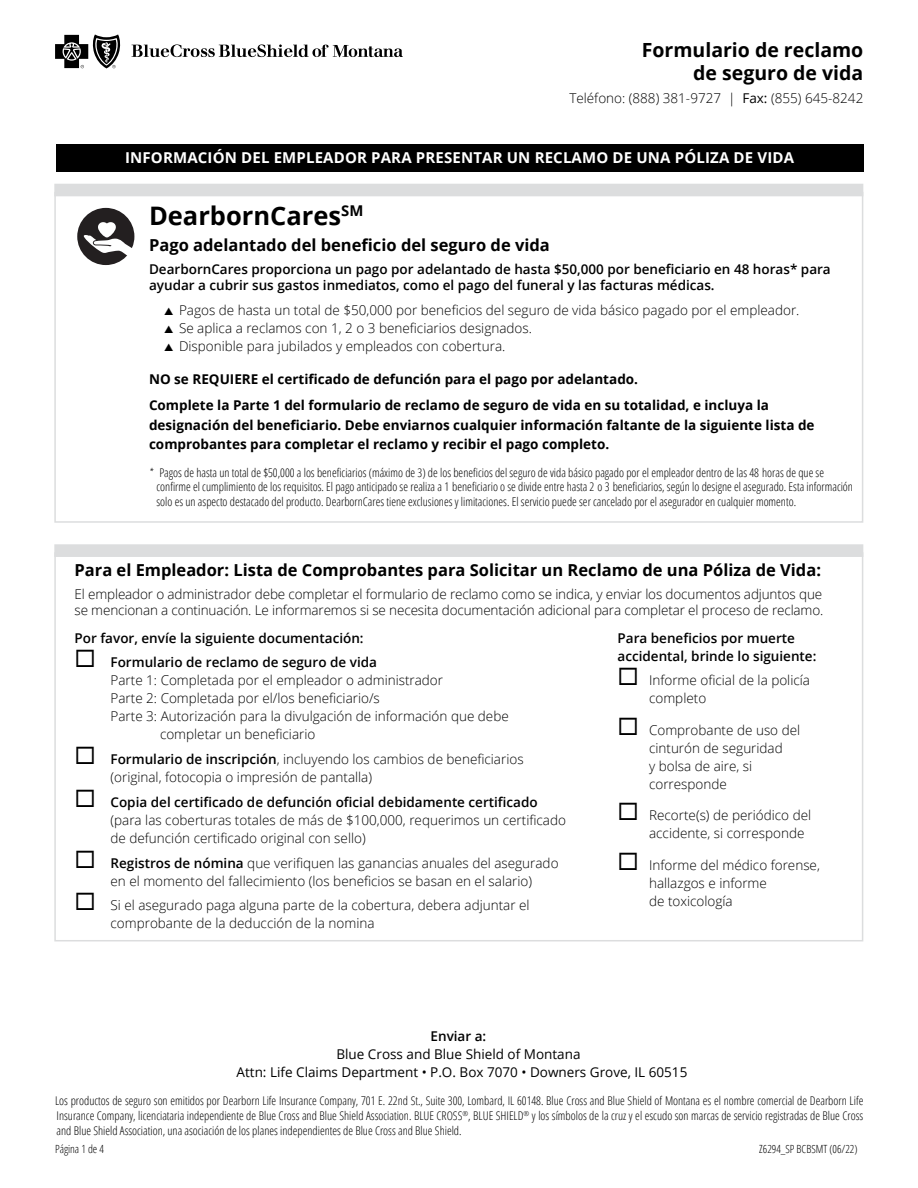
<style>
.page{position:relative;width:918px;height:1188px;background:#fff}
.page>*{position:absolute;margin:0;border:0;box-sizing:border-box;transform-origin:0 0}
.t1{font:700 25.5px "Open Sans";color:#000}
.t2{font:700 19.5px/23.4px "Open Sans";color:#000;text-align:right}
.t3{font:700 16.5px "Open Sans";color:#000}
.t4{font:700 15px "Open Sans";letter-spacing:.01em;color:#fff}
.t5{font:300 13.5px/18px "Open Sans";color:#000}
.t6{font:600 13.5px/18px "Open Sans";color:#000}
.t7{font:700 13.5px/26.2px "Open Sans";color:#000}
.t8{font:13.5px/18px "Open Sans";color:#000;text-align:center}
.t9{font:300 condensed 12px/15px "Open Sans";color:#000;text-align:justify}
.t10{font:300 condensed 11.25px "Open Sans";color:#000}
.s1{font-weight:400}
.s2{font-style:italic}
.s3{font-weight:600}
</style>
<div class="page">
<div style="left:54px;top:184px;width:809px;height:12px;background:#dcddde"></div>
<div style="left:76px;top:207px;width:60px;height:59px;background:#231f20;border-radius:50%"></div>
<svg style="left:84px;top:222px;width:49px;height:34px"></svg>
<div style="left:75px;top:205px;width:62px;height:63px;border:3px solid #fff;border-radius:50%"></div>
<div style="left:54px;top:544px;width:809px;height:13px;background:#dcddde"></div>
<div style="left:56px;top:144px;width:807px;height:28px;background:#000"></div>
<svg style="left:132px;top:44px;width:271px;height:13px"></svg>
<svg style="left:55px;top:35px;width:66px;height:33px"></svg>
<h2 class="t2" style="left:642px;top:37px;width:223px">Formulario de reclamo de seguro de vida</h2>
<p class="t5" style="left:569px;top:89px;width:296px">Teléfono: (888) 381-9727 | <span class="s1">Fax:</span> (855) 645-8242</p>
<p class="t4" style="left:125px;top:147px;width:670px">INFORMACIÓN DEL EMPLEADOR PARA PRESENTAR UN RECLAMO DE UNA PÓLIZA DE VIDA</p>
<h1 class="t1" style="left:149px;top:197px;width:216px">DearbornCares<sup>SM</sup></h1>
<p class="t3" style="left:149px;top:234px;width:402px">Pago adelantado del beneficio del seguro de vida</p>
<p class="t6" style="left:149px;top:261px;width:683px;line-height:16.2px">DearbornCares proporciona un pago por adelantado de hasta $50,000 por beneficiario en 48 horas* para ayudar a cubrir sus gastos inmediatos, como el pago del funeral y las facturas médicas.</p>
<p class="t5" style="left:164px;top:301px;width:637px">▲ Pagos de hasta un total de $50,000 por beneficios del seguro de vida básico pagado por el empleador.</p>
<p class="t5" style="left:164px;top:319px;width:369px">▲ Se aplica a reclamos con 1, 2 o 3 beneficiarios designados.</p>
<p class="t5" style="left:164px;top:337px;width:343px">▲ Disponible para jubilados y empleados con cobertura.</p>
<p class="t7" style="left:149px;top:366px;width:622px">NO se REQUIERE el certificado de defunción para el pago por adelantado.<br>Complete la Parte 1 del formulario de reclamo de seguro de vida en su totalidad, e incluya la</p>
<p class="t7" style="left:149px;top:415px;width:667px;line-height:19.5px">designación del beneficiario. Debe enviarnos cualquier información faltante de la siguiente lista de comprobantes para completar el reclamo y recibir el pago completo.</p>
<p class="t9" style="left:157px;top:465px;width:698px;line-height:14.4px;text-align:left;text-indent:-8px"><span class="s2">*</span> Pagos de hasta un total de $50,000 a los beneficiarios (máximo de 3) de los beneficios del seguro de vida básico pagado por el empleador dentro de las 48 horas de que se confirme el cumplimiento de los requisitos. El pago anticipado se realiza a 1 beneficiario o se divide entre hasta 2 o 3 beneficiarios, según lo designe el asegurado. Esta información solo es un aspecto destacado del producto. DearbornCares tiene exclusiones y limitaciones. El servicio puede ser cancelado por el asegurador en cualquier momento.</p>
<p class="t3" style="left:75px;top:559px;width:748px">Para el Empleador: Lista de Comprobantes para Solicitar un Reclamo de una Póliza de Vida:</p>
<p class="t5" style="left:75px;top:586px;width:750px;line-height:16.2px">El empleador o administrador debe completar el formulario de reclamo como se indica, y enviar los documentos adjuntos que se mencionan a continuación. Le informaremos si se necesita documentación adicional para completar el proceso de reclamo.</p>
<p class="t6" style="left:618px;top:629px;width:200px">Para beneficios por muerte accidental, brinde lo siguiente:</p>
<p class="t5" style="left:649px;top:671px;width:162px;text-indent:-31px">◻ Informe oficial de la policía completo</p>
<p class="t5" style="left:649px;top:721px;width:153px;text-indent:-31px">◻ Comprobante de uso del cinturón de seguridad<br>y bolsa de aire, si corresponde</p>
<p class="t5" style="left:649px;top:806px;width:164px;text-indent:-31px">◻ Recorte(s) de periódico del accidente, si corresponde</p>
<p class="t5" style="left:649px;top:856px;width:172px;text-indent:-31px">◻ Informe del médico forense, hallazgos e informe<br>de toxicología</p>
<p class="t6" style="left:75px;top:629px;width:291px">Por favor, envíe la siguiente documentación:</p>
<p class="t6" style="left:75px;top:653px;width:304px">◻ Formulario de reclamo de seguro de vida</p>
<p class="t5" style="left:111px;top:671px;width:334px">Parte 1: Completada por el empleador o administrador</p>
<p class="t5" style="left:111px;top:689px;width:271px">Parte 2: Completada por el/los beneficiario/s</p>
<p class="t5" style="left:111px;top:707px;width:400px">Parte 3: Autorización para la divulgación de información que debe</p>
<p class="t5" style="left:160px;top:725px;width:157px">completar un beneficiario</p>
<p class="t5" style="left:111px;top:750px;width:415px;text-indent:-36px">◻ <span class="s3">Formulario de inscripción</span>, incluyendo los cambios de beneficiarios (original, fotocopia o impresión de pantalla)</p>
<p class="t5" style="left:111px;top:793px;width:457px;text-indent:-36px">◻ <span class="s3">Copia del certificado de defunción oficial debidamente certificado </span>(para las coberturas totales de más de $100,000, requerimos un certificado de defunción certificado original con sello)</p>
<p class="t5" style="left:111px;top:853px;width:450px;text-indent:-36px">◻ <span class="s3">Registros de nómina</span> que verifiquen las ganancias anuales del asegurado en el momento del fallecimiento (los beneficios se basan en el salario)</p>
<p class="t5" style="left:111px;top:896px;width:421px;text-indent:-36px">◻ Si el asegurado paga alguna parte de la cobertura, debera adjuntar el comprobante de la deducción de la nomina</p>
<p class="t6" style="left:431px;top:1027px;width:57px">Enviar a:</p>
<p class="t8" style="left:237px;top:1045px;width:452px">Blue Cross and Blue Shield of Montana<br>Attn: Life Claims Department • P.O. Box 7070 • Downers Grove, IL 60515</p>
<p class="t9" style="left:55px;top:1093px;width:810px">Los productos de seguro son emitidos por Dearborn Life Insurance Company, 701 E. 22nd St., Suite 300, Lombard, IL 60148. Blue Cross and Blue Shield of Montana es el nombre comercial de Dearborn Life Insurance Company, licenciataria independiente de Blue Cross and Blue Shield Association. BLUE CROSS<sup>®</sup>, BLUE SHIELD<sup>®</sup> y los símbolos de la cruz y el escudo son marcas de servicio registradas de Blue Cross and Blue Shield Association, una asociación de los planes independientes de Blue Cross and Blue Shield.</p>
<p class="t10" style="left:55px;top:1141px;width:50px">Página 1 de 4</p>
<p class="t10" style="left:759px;top:1141px;width:100px">Z6294_SP BCBSMT (06/22)</p>
</div>
